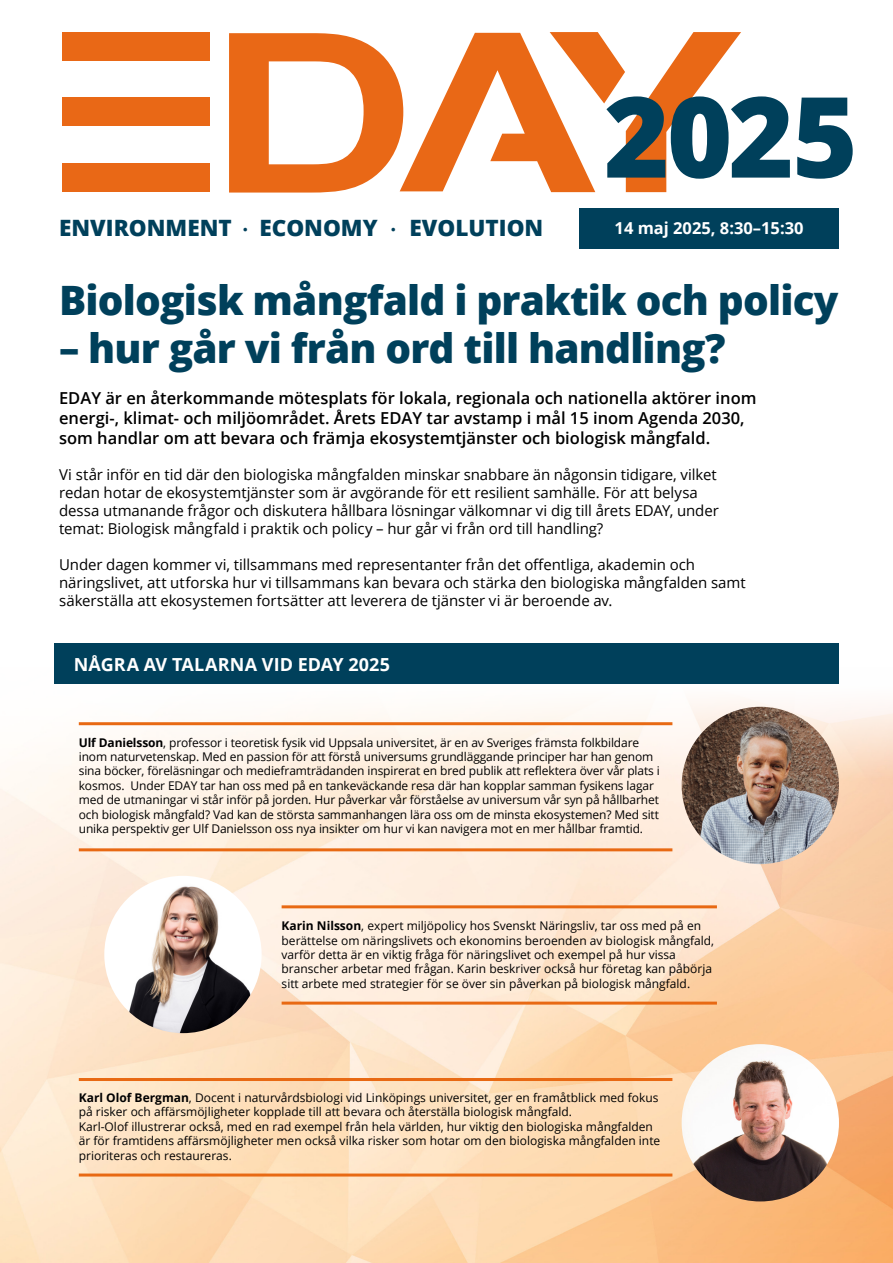
<style>
.page{position:relative;width:893px;height:1263px;background:#fff}
.page>*{position:absolute;margin:0;border:0;box-sizing:border-box;transform-origin:0 0}
.t1{font:800 112.05px "Open Sans";color:#00405b}
.t2{font:800 40.5px "Open Sans";letter-spacing:-.02em;color:#00405b}
.t3{font:800 22.5px "Open Sans";color:#00405b}
.t4{font:700 18px "Open Sans";letter-spacing:.015em;color:#fff}
.t5{font:600 16.5px/19.8px "Open Sans";color:#000}
.t6{font:700 16.5px "Open Sans";color:#fff}
.t7{font:15px/18px "Open Sans";letter-spacing:-.005em;color:#000}
.Brödtext{font:12px/14.4px "Open Sans";color:#000}
.s1{font-weight:700}
</style>
<div class="page">
<div style="left:62px;top:33px;width:147px;height:28px;background:#e96816"></div>
<div style="left:62px;top:98px;width:147px;height:28px;background:#e96816"></div>
<div style="left:62px;top:163px;width:147px;height:28px;background:#e96816"></div>
<svg style="left:229px;top:32px;width:512px;height:161px"></svg>
<img style="left:0;top:699px;width:893px;height:564px">
<div style="left:54px;top:644px;width:785px;height:40px;background:#00405b"></div>
<div style="left:579px;top:208px;width:260px;height:40px;background:#00405b"></div>
<img style="left:682px;top:707px;width:157px;height:157px;border-radius:79px">
<img style="left:682px;top:1044px;width:157px;height:157px;border-radius:79px">
<img style="left:104px;top:876px;width:158px;height:157px;border-radius:79px">
<hr style="left:79px;top:848px;width:593px;height:3px;background:#e86913">
<hr style="left:79px;top:1173px;width:593px;height:3px;background:#e86913">
<hr style="left:79px;top:1078px;width:593px;height:3px;background:#e86913">
<hr style="left:282px;top:905px;width:435px;height:3px;background:#e86913">
<hr style="left:282px;top:1001px;width:435px;height:3px;background:#e86913">
<hr style="left:79px;top:722px;width:593px;height:3px;background:#e86913">
<p class="t3" style="left:59px;top:211px;width:192px">ENVIRONMENT <sup>.</sup></p>
<p class="t3" style="left:259px;top:211px;width:139px">ECONOMY <sup>.</sup></p>
<p class="t3" style="left:409px;top:211px;width:135px">EVOLUTION</p>
<p class="t1" style="left:604px;top:52px;width:255px">2025</p>
<p class="t6" style="left:615px;top:216px;width:190px">14 maj 2025, 8:30–15:30</p>
<p class="t2" style="left:59px;top:269px;width:781px">Biologisk mångfald i praktik och policy</p>
<p class="t2" style="left:59px;top:318px;width:668px">– hur går vi från ord till handling?</p>
<p class="t5" style="left:59px;top:388px;width:699px">EDAY är en återkommande mötesplats för lokala, regionala och nationella aktörer inom energi-, klimat- och miljöområdet. Årets EDAY tar avstamp i mål 15 inom Agenda 2030, som handlar om att bevara och främja ekosystemtjänster och biologisk mångfald.</p>
<p class="t7" style="left:59px;top:465px;width:661px">Vi står inför en tid där den biologiska mångfalden minskar snabbare än någonsin tidigare, vilket redan hotar de ekosystemtjänster som är avgörande för ett resilient samhälle. För att belysa dessa utmanande frågor och diskutera hållbara lösningar välkomnar vi dig till årets EDAY, under temat: Biologisk mångfald i praktik och policy – hur går vi från ord till handling?</p>
<p class="t7" style="left:59px;top:555px;width:688px">Under dagen kommer vi, tillsammans med representanter från det offentliga, akademin och näringslivet, att utforska hur vi tillsammans kan bevara och stärka den biologiska mångfalden samt säkerställa att ekosystemen fortsätter att leverera de tjänster vi är beroende av.</p>
<p class="t4" style="left:74px;top:651px;width:318px">NÅGRA AV TALARNA VID EDAY 2025</p>
<p class="Brödtext" style="left:79px;top:735px;width:582px"><span class="s1">Ulf Danielsson</span>, professor i teoretisk fysik vid Uppsala universitet, är en av Sveriges främsta folkbildare inom naturvetenskap. Med en passion för att förstå universums grundläggande principer har han genom sina böcker, föreläsningar och medieframträdanden inspirerat en bred publik att reflektera över vår plats i kosmos. Under EDAY tar han oss med på en tankeväckande resa där han kopplar samman fysikens lagar med de utmaningar vi står inför på jorden. Hur påverkar vår förståelse av universum vår syn på hållbarhet och biologisk mångfald? Vad kan de största sammanhangen lära oss om de minsta ekosystemen? Med sitt unika perspektiv ger Ulf Danielsson oss nya insikter om hur vi kan navigera mot en mer hållbar framtid.</p>
<p class="Brödtext" style="left:282px;top:918px;width:434px"><span class="s1">Karin Nilsson</span>, expert miljöpolicy hos Svenskt Näringsliv, tar oss med på en berättelse om näringslivets och ekonomins beroenden av biologisk mångfald, varför detta är en viktig fråga för näringslivet och exempel på hur vissa branscher arbetar med frågan. Karin beskriver också hur företag kan påbörja sitt arbete med strategier för se över sin påverkan på biologisk mångfald.</p>
<p class="Brödtext" style="left:79px;top:1090px;width:583px"><span class="s1">Karl Olof Bergman</span>, Docent i naturvårdsbiologi vid Linköpings universitet, ger en framåtblick med fokus på risker och affärsmöjligheter kopplade till att bevara och återställa biologisk mångfald.<br>Karl-Olof illustrerar också, med en rad exempel från hela världen, hur viktig den biologiska mångfalden är för framtidens affärsmöjligheter men också vilka risker som hotar om den biologiska mångfalden inte prioriteras och restaureras.</p>
</div>
